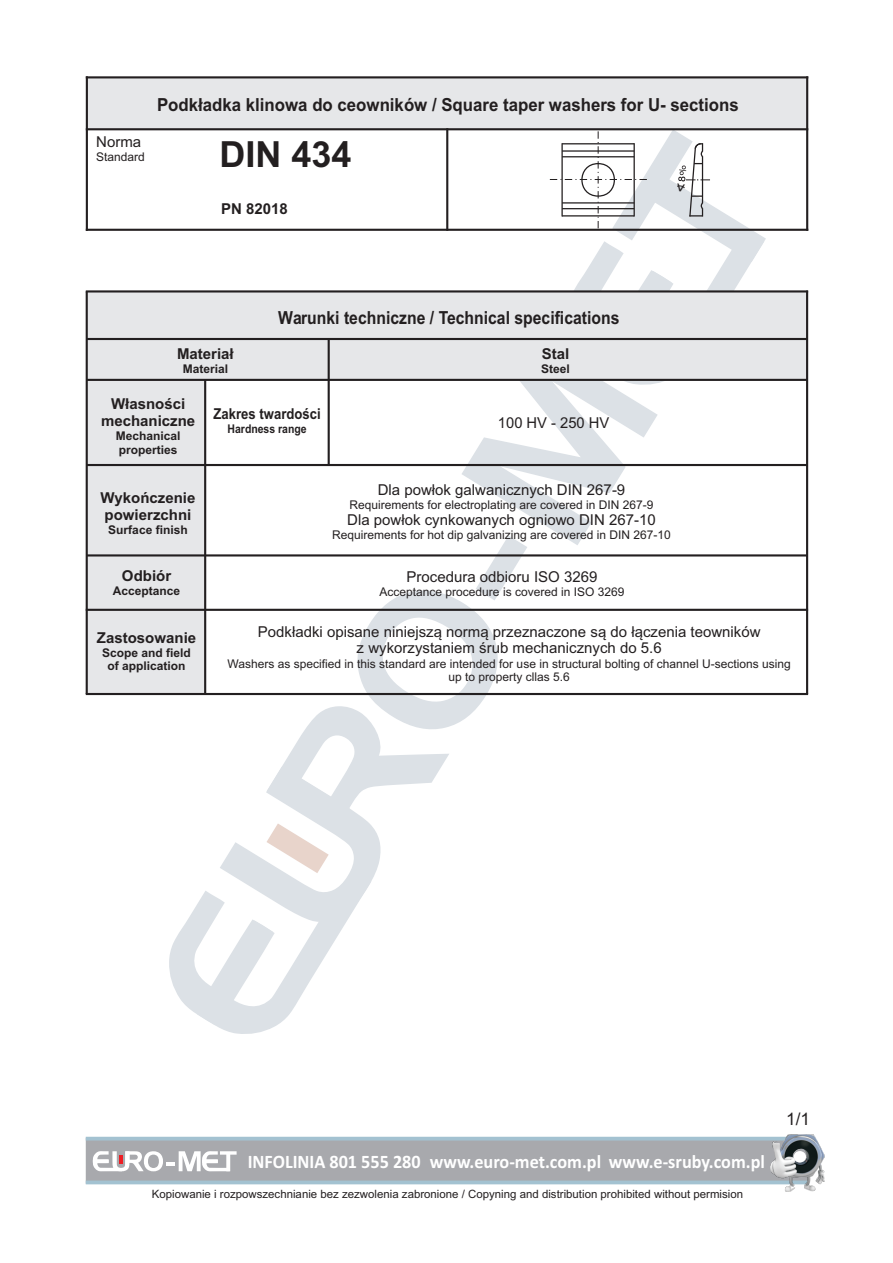
<style>
.page{position:relative;width:893px;height:1263px;background:#fff}
.page>*{position:absolute;margin:0;border:0;box-sizing:border-box;transform-origin:0 0}
.t1{font:700 36px "Arial";color:#231f20}
.t2{font:700 19.05px "Calibri";color:#fff;scale:.95 1}
.t3{font:700 18px "Arial";color:#231f20;scale:.94 1}
.t4{font:700 18px "Arial";color:#231f20;scale:.87 1}
.t5{font:17.25px "Arial";color:#231f20}
.t6{font:15px/16.8px "Arial";color:#231f20;text-align:center}
.t7{font:700 15px/16.8px "Arial";color:#231f20;text-align:center}
.t8{font:700 15px "Arial";color:#231f20;scale:.87 1}
.t9{font:12px/13.4px "Arial";color:#231f20;text-align:center}
.t10{font:700 12px/13.4px "Arial";color:#231f20}
.t11{font:700 12px "Arial";color:#231f20;scale:.87 1}
.t12{font:11.4px "Arial";color:#231f20}
</style>
<div class="page">
<div style="left:86px;top:1137px;width:722px;height:47px;background:#a8a9ad"></div>
<svg style="left:93px;top:1151px;width:144px;height:20px"></svg>
<hr style="left:86px;top:1137px;width:721px;height:3px;background:#a3c2d1">
<svg style="left:86px;top:1180px;width:722px;height:4px;fill:#a3c2d1"></svg>
<img style="left:770px;top:1135px;width:54px;height:56px">
<div style="left:794px;top:1151px;width:12px;height:11px;background:#fff;border-radius:50%"></div>
<div style="left:87px;top:77px;width:720px;height:52px;background:#e6e7e9"></div>
<hr style="left:86px;top:76px;width:2px;height:155px;background:#231f20">
<hr style="left:806px;top:76px;width:2px;height:155px;background:#231f20">
<hr style="left:86px;top:229px;width:722px;height:2px;background:#231f20">
<hr style="left:86px;top:128px;width:722px;height:2px;background:#231f20">
<hr style="left:86px;top:76px;width:722px;height:2px;background:#231f20">
<div style="left:87px;top:380px;width:118px;height:314px;background:#e6e7e9"></div>
<div style="left:87px;top:291px;width:720px;height:89px;background:#e6e7e9"></div>
<hr style="left:86px;top:290px;width:722px;height:2px;background:#231f20">
<hr style="left:87px;top:338px;width:720px;height:2px;background:#231f20">
<hr style="left:87px;top:379px;width:720px;height:2px;background:#231f20">
<hr style="left:806px;top:291px;width:2px;height:403px;background:#231f20">
<hr style="left:86px;top:291px;width:2px;height:403px;background:#231f20">
<hr style="left:87px;top:464px;width:720px;height:2px;background:#231f20">
<hr style="left:87px;top:554px;width:720px;height:2px;background:#231f20">
<hr style="left:86px;top:609px;width:722px;height:2px;background:#231f20">
<hr style="left:86px;top:693px;width:722px;height:2px;background:#231f20">
<svg style="left:169px;top:130px;width:597px;height:904px"></svg>
<p class="t6" style="left:96px;top:134px;width:46px">Norma</p>
<p class="t9" style="left:96px;top:151px;width:50px">Standard</p>
<h3 class="t3" style="left:157px;top:98px;width:620px">Podk³adka klinowa do ceowników / Square taper washers for U- sections</h3>
<h1 class="t1" style="left:219px;top:141px;width:134px">DIN 434</h1>
<p class="t7" style="left:221px;top:202px;width:68px">PN 82018</p>
<h3 class="t4" style="left:278px;top:311px;width:394px">Warunki techniczne / Technical specifications</h3>
<p class="t7" style="left:542px;top:347px;width:29px">Stal</p>
<p class="t10" style="left:541px;top:363px;width:30px">Steel</p>
<p class="t8" style="left:214px;top:408px;width:125px">Zakres twardoœci</p>
<p class="t11" style="left:228px;top:424px;width:93px">Hardness range</p>
<p class="t7" style="left:177px;top:346px;width:58px">Materia³</p>
<p class="t10" style="left:183px;top:363px;width:47px">Material</p>
<p class="t7" style="left:101px;top:397px;width:96px">W³asnoœci mechaniczne</p>
<p class="t10" style="left:116px;top:430px;width:66px">Mechanical properties</p>
<p class="t6" style="left:498px;top:416px;width:113px">100 HV - 250 HV</p>
<p class="t7" style="left:101px;top:491px;width:96px;text-align:left">Wykoñczenie powierzchni</p>
<p class="t10" style="left:108px;top:524px;width:81px">Surface finish</p>
<p class="t7" style="left:122px;top:569px;width:51px">Odbiór</p>
<p class="t10" style="left:113px;top:585px;width:69px">Acceptance</p>
<p class="t7" style="left:97px;top:631px;width:101px">Zastosowanie</p>
<p class="t10" style="left:102px;top:647px;width:90px;text-align:center">Scope and field of application</p>
<p class="t6" style="left:378px;top:483px;width:249px">Dla pow³ok galwanicznych DIN 267-9</p>
<p class="t9" style="left:349px;top:499px;width:306px">Requirements for electroplating are covered in DIN 267-9</p>
<p class="t6" style="left:347px;top:513px;width:310px">Dla pow³ok cynkowanych ogniowo DIN 267-10</p>
<p class="t9" style="left:332px;top:529px;width:340px">Requirements for hot dip galvanizing are covered in DIN 267-10</p>
<p class="t6" style="left:406px;top:570px;width:192px">Procedura odbioru ISO 3269</p>
<p class="t9" style="left:380px;top:586px;width:246px">Acceptance procedure is covered in ISO 3269</p>
<p class="t6" style="left:258px;top:624px;width:504px">Podk³adki opisane niniejsz¹ norm¹ przeznaczone s¹ do ³¹czenia teowników z wykorzystaniem œrub mechanicznych do 5.6</p>
<p class="t9" style="left:228px;top:658px;width:565px">Washers as specified in this standard are intended for use in structural bolting of channel U-sections using up to property cllas 5.6</p>
<h3 class="t5" style="left:786px;top:1113px;width:25px">1/1</h3>
<h2 class="t2" style="left:248px;top:1153px;width:546px">INFOLINIA 801 555 280 www.euro-met.com.pl www.e-sruby.com.pl</h2>
<p class="t12" style="left:152px;top:1189px;width:593px">Kopiowanie i rozpowszechnianie bez zezwolenia zabronione / Copyning and distribution prohibited without permision</p>
</div>
